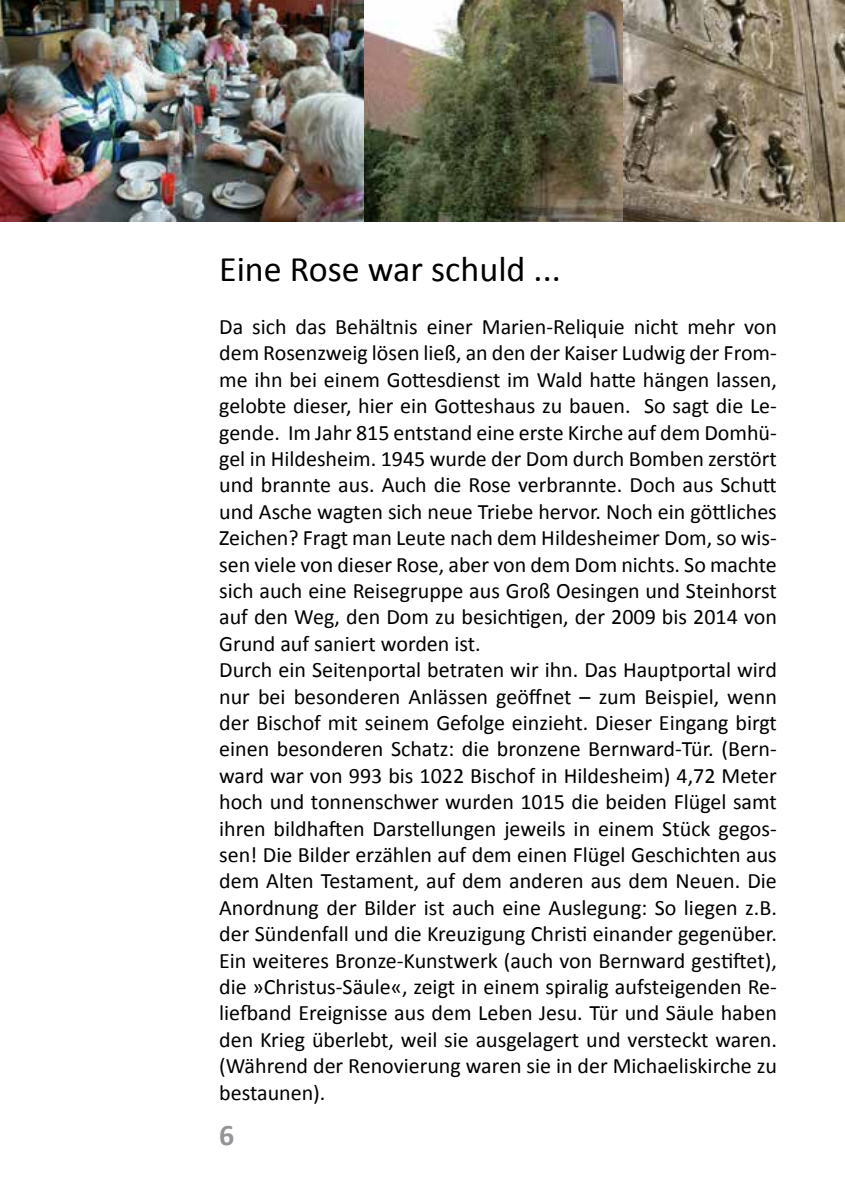
<style>
.page{position:relative;width:845px;height:1202px;background:#fff}
.page>*{position:absolute;margin:0;border:0;box-sizing:border-box;transform-origin:0 0}
.t1{font:36px "Calibri";color:#000}
.t2{font:700 30px "Calibri";color:#939598}
.t3{font:22px/26.4px "Calibri";color:#000}
</style>
<div class="page">
<img style="left:0;top:0;width:845px;height:221px">
<h1 class="t1" style="left:219px;top:246px;width:343px">Eine Rose war schuld ...</h1>
<p class="t3" style="left:219px;top:314px;width:559px">Da sich das Behältnis einer Marien-Reliquie nicht mehr von dem Rosenzweig lösen ließ, an den der Kaiser Ludwig der From&shy;me ihn bei einem Gottesdienst im Wald hatte hängen lassen, gelobte dieser, hier ein Gotteshaus zu bauen. So sagt die Le&shy;gende. Im Jahr 815 entstand eine erste Kirche auf dem Domhü&shy;gel in Hildesheim. 1945 wurde der Dom durch Bomben zerstört und brannte aus. Auch die Rose verbrannte. Doch aus Schutt und Asche wagten sich neue Triebe hervor. Noch ein göttliches Zeichen? Fragt man Leute nach dem Hildesheimer Dom, so wis&shy;sen viele von dieser Rose, aber von dem Dom nichts. So machte sich auch eine Reisegruppe aus Groß Oesingen und Steinhorst auf den Weg, den Dom zu besichtigen, der 2009 bis 2014 von Grund auf saniert worden ist.<br>Durch ein Seitenportal betraten wir ihn. Das Hauptportal wird nur bei besonderen Anlässen geöffnet – zum Beispiel, wenn der Bischof mit seinem Gefolge einzieht. Dieser Eingang birgt einen besonderen Schatz: die bronzene Bernward-Tür. (Bern&shy;ward war von 993 bis 1022 Bischof in Hildesheim) 4,72 Meter hoch und tonnenschwer wurden 1015 die beiden Flügel samt ihren bildhaften Darstellungen jeweils in einem Stück gegos&shy;sen! Die Bilder erzählen auf dem einen Flügel Geschichten aus dem Alten Testament, auf dem anderen aus dem Neuen. Die Anordnung der Bilder ist auch eine Auslegung: So liegen z.B. der Sündenfall und die Kreuzigung Christi einander gegenüber.<br>Ein weiteres Bronze-Kunstwerk (auch von Bernward gestiftet), die »Christus-Säule«, zeigt in einem spiralig aufsteigenden Re&shy;liefband Ereignisse aus dem Leben Jesu. Tür und Säule haben den Krieg überlebt, weil sie ausgelagert und versteckt waren. (Während der Renovierung waren sie in der Michaeliskirche zu bestaunen).</p>
<h2 class="t2" style="left:219px;top:1116px;width:17px">6</h2>
</div>
